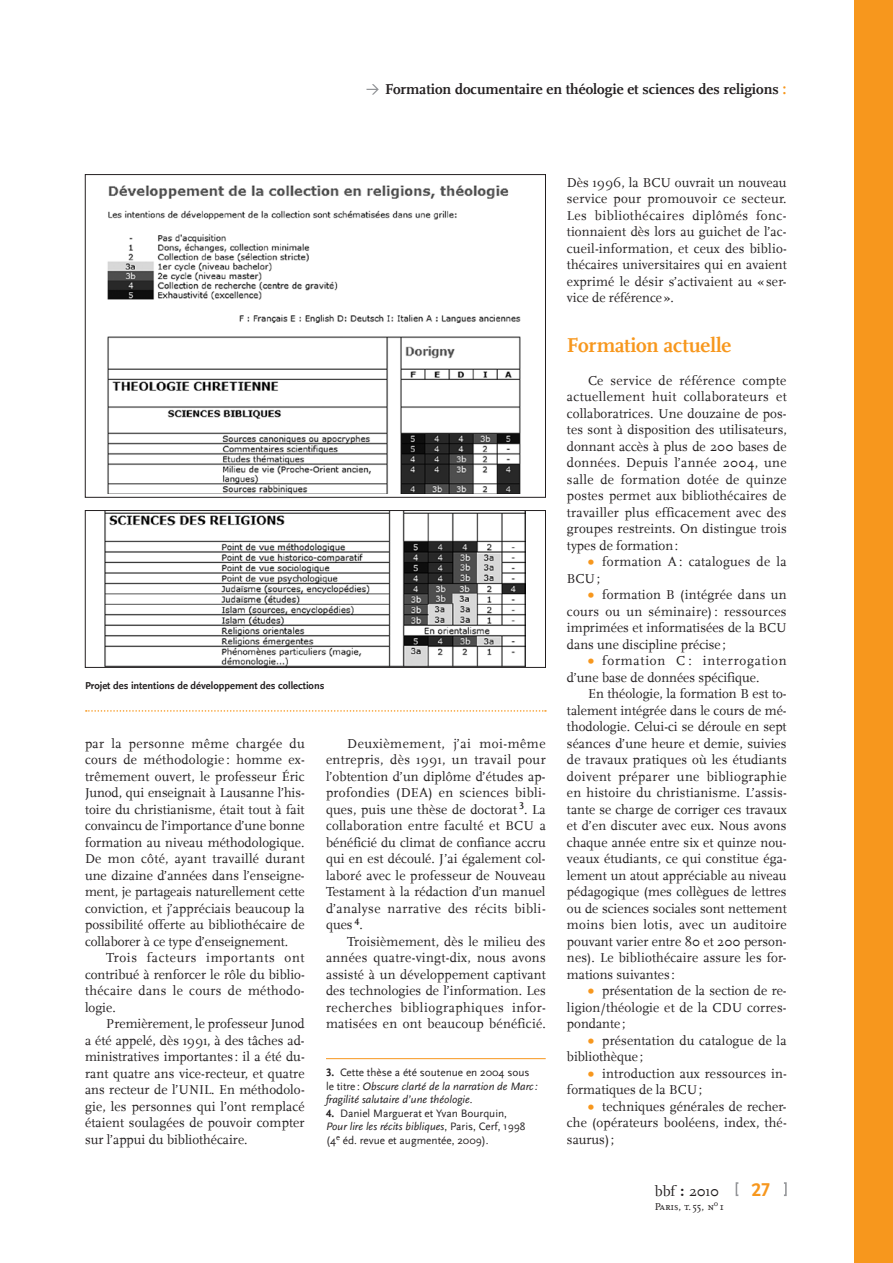
<style>
.page{position:relative;width:893px;height:1263px;background:#fff}
.page>*{position:absolute;margin:0;border:0;box-sizing:border-box;transform-origin:0 0}
.t1{font:700 21px "Scala";letter-spacing:-.015em;color:#f7971d}
.t2{font:700 19.5px "Scala Sans LF";color:#f7971d}
.t3{font:700 15px "Scala";color:#231f20}
.t4{font:15px "Scala";color:#231f20}
.t5{font:13.5px/16.5px "Scala";letter-spacing:.005em;color:#231f20;text-align:justify}
.t6{font:italic 11.25px/13.5px "Scala Sans";color:#231f20}
.t7{font:11.25px/13.5px "Scala Sans";color:#231f20}
.t8{font:700 10.5px "Scala Sans";color:#231f20}
.t9{font:10.5px "Scala Caps";color:#231f20}
.s1{font-size:16.5px;color:#f7971d}
.s2{font-family:"Scala Sans LF";font-weight:700;font-style:normal}
.s3{font-style:normal}
.s4{font-family:"Scala Sans LF";font-weight:700}
.s5{font-style:italic}
.s6{font-family:"Scala Sans";font-weight:700;font-size:16.5px;color:#f7971d}
.s7{font-family:"Scala Sans";font-weight:700}
</style>
<div class="page">
<svg style="left:736px;top:1182px;width:2px;height:14px"></svg>
<svg style="left:784px;top:1182px;width:3px;height:14px"></svg>
<svg style="left:366px;top:84px;width:13px;height:11px"></svg>
<hr style="left:326px;top:1058px;width:220px;height:1px;background:#f7971d">
<div style="left:855px;top:0;width:38px;height:1263px;background:#f7971d"></div>
<img style="left:107px;top:185px;width:414px;height:309px">
<div style="left:85px;top:174px;width:461px;height:323px;border:1px solid #231f20"></div>
<img style="left:105px;top:512px;width:421px;height:154px">
<div style="left:85px;top:510px;width:461px;height:158px;border:1px solid #231f20"></div>
<svg style="left:86px;top:710px;width:460px;height:2px"></svg>
<p class="t3" style="left:385px;top:81px;width:403px">Formation documentaire en théologie et sciences des religions <span class="s1">:</span></p>
<p class="t8" style="left:85px;top:679px;width:241px">Projet des intentions de développement des collections</p>
<p class="t5" style="left:85px;top:735px;width:221px">par la personne même chargée du cours de méthodologie : homme ex&shy;trêmement ouvert, le professeur Éric Junod, qui enseignait à Lausanne l’his&shy;toire du christianisme, était tout à fait convaincu de l’importance d’une bonne formation au niveau méthodologique.<br>De mon côté, ayant travaillé durant une dizaine d’années dans l’enseigne&shy;ment, je partageais naturellement cette conviction, et j’appréciais beaucoup la possibilité offerte au bibliothécaire de collaborer à ce type d’enseignement.</p>
<p class="t5" style="left:85px;top:950px;width:221px;text-indent:21px">Trois facteurs importants ont contribué à renforcer le rôle du biblio&shy;thécaire dans le cours de méthodo&shy;logie.</p>
<p class="t5" style="left:85px;top:1016px;width:221px;text-indent:21px">Premièrement, le professeur Junod a été appelé, dès 1991, à des tâches ad&shy;ministratives importantes : il a été du&shy;rant quatre ans vice-recteur, et quatre ans recteur de l’UNIL. En méthodolo&shy;gie, les personnes qui l’ont remplacé étaient soulagées de pouvoir compter sur l’appui du bibliothécaire.</p>
<p class="t5" style="left:326px;top:735px;width:221px;text-indent:21px">Deuxièmement, j’ai moi-même entrepris, dès 1991, un travail pour l’obtention d’un diplôme d’études ap&shy;profondies (DEA) en sciences bibli&shy;ques, puis une thèse de doctorat <sup>3</sup>. La collaboration entre faculté et BCU a bénéficié du climat de confiance accru qui en est découlé. J’ai également col&shy;laboré avec le professeur de Nouveau Testament à la rédaction d’un manuel d’analyse narrative des récits bibli&shy;ques <sup>4</sup>.</p>
<p class="t5" style="left:326px;top:933px;width:221px;text-indent:21px">Troisièmement, dès le milieu des années quatre-vingt-dix, nous avons assisté à un développement captivant des technologies de l’information. Les recherches bibliographiques infor&shy;matisées en ont beaucoup bénéficié.</p>
<p class="t6" style="left:326px;top:1066px;width:213px"><span class="s2">3.</span> <span class="s3">Cette thèse a été soutenue en 2004 sous le titre :</span> Obscure clarté de la narration de Marc: fragilité salutaire d’une théologie.</p>
<p class="t7" style="left:326px;top:1107px;width:201px"><span class="s4">4.</span> Daniel Marguerat et Yvan Bourquin,<br><span class="s5">Pour lire les récits bibliques</span>, Paris, Cerf, 1998 (4<sup>e</sup> éd. revue et augmentée, 2009).</p>
<p class="t5" style="left:567px;top:174px;width:221px">Dès 1996, la BCU ouvrait un nouveau service pour promouvoir ce secteur.<br>Les bibliothécaires diplômés fonc&shy;tionnaient dès lors au guichet de l’ac&shy;cueil-information, et ceux des biblio&shy;thécaires universitaires qui en avaient exprimé le désir s’activaient au « ser&shy;vice de référence ».</p>
<h1 class="t1" style="left:567px;top:333px;width:166px">Formation actuelle</h1>
<p class="t5" style="left:567px;top:372px;width:221px;text-indent:21px">Ce service de référence compte actuellement huit collaborateurs et collaboratrices. Une douzaine de pos&shy;tes sont à disposition des utilisateurs, donnant accès à plus de 200 bases de données. Depuis l’année 2004, une salle de formation dotée de quinze postes permet aux bibliothécaires de travailler plus efficacement avec des groupes restreints. On distingue trois types de formation:</p>
<p class="t5" style="left:567px;top:554px;width:221px;text-indent:21px"><span class="s6">•</span> formation A : catalogues de la<br>BCU;</p>
<p class="t5" style="left:567px;top:587px;width:221px;text-indent:21px"><span class="s6">•</span> formation B (intégrée dans un cours ou un séminaire) : ressources imprimées et informatisées de la BCU dans une discipline précise ;</p>
<p class="t5" style="left:567px;top:653px;width:221px;text-indent:21px"><span class="s6">•</span> formation C : interrogation d’une base de données spécifique.</p>
<p class="t5" style="left:567px;top:686px;width:221px;text-indent:21px">En théologie, la formation B est to&shy;talement intégrée dans le cours de mé&shy;thodologie. Celui-ci se déroule en sept séances d’une heure et demie, suivies de travaux pratiques où les étudiants doivent préparer une bibliographie en histoire du christianisme. L’assis&shy;tante se charge de corriger ces travaux et d’en discuter avec eux. Nous avons chaque année entre six et quinze nou&shy;veaux étudiants, ce qui constitue éga&shy;lement un atout appréciable au niveau pédagogique (mes collègues de lettres ou de sciences sociales sont nettement moins bien lotis, avec un auditoire pouvant varier entre 80 et 200 person&shy;nes). Le bibliothécaire assure les for&shy;mations suivantes :</p>
<p class="t5" style="left:567px;top:983px;width:221px;text-indent:21px"><span class="s6">•</span> présentation de la section de re&shy;ligion/théologie et de la CDU corres&shy;pondante ;</p>
<p class="t5" style="left:567px;top:1032px;width:221px;text-indent:21px"><span class="s6">•</span> présentation du catalogue de la bibliothèque ;</p>
<p class="t5" style="left:567px;top:1065px;width:221px;text-indent:21px"><span class="s6">•</span> introduction aux ressources in&shy;formatiques de la BCU;</p>
<p class="t5" style="left:567px;top:1098px;width:221px;text-indent:21px"><span class="s6">•</span> techniques générales de recher&shy;che (opérateurs booléens, index, thé&shy;saurus);</p>
<p class="t4" style="left:655px;top:1183px;width:66px">bbf <span class="s7">:</span> 2010</p>
<h2 class="t2" style="left:751px;top:1179px;width:21px">27</h2>
<p class="t9" style="left:655px;top:1200px;width:70px">Paris, t. 55, n<sup>o</sup> 1</p>
</div>
